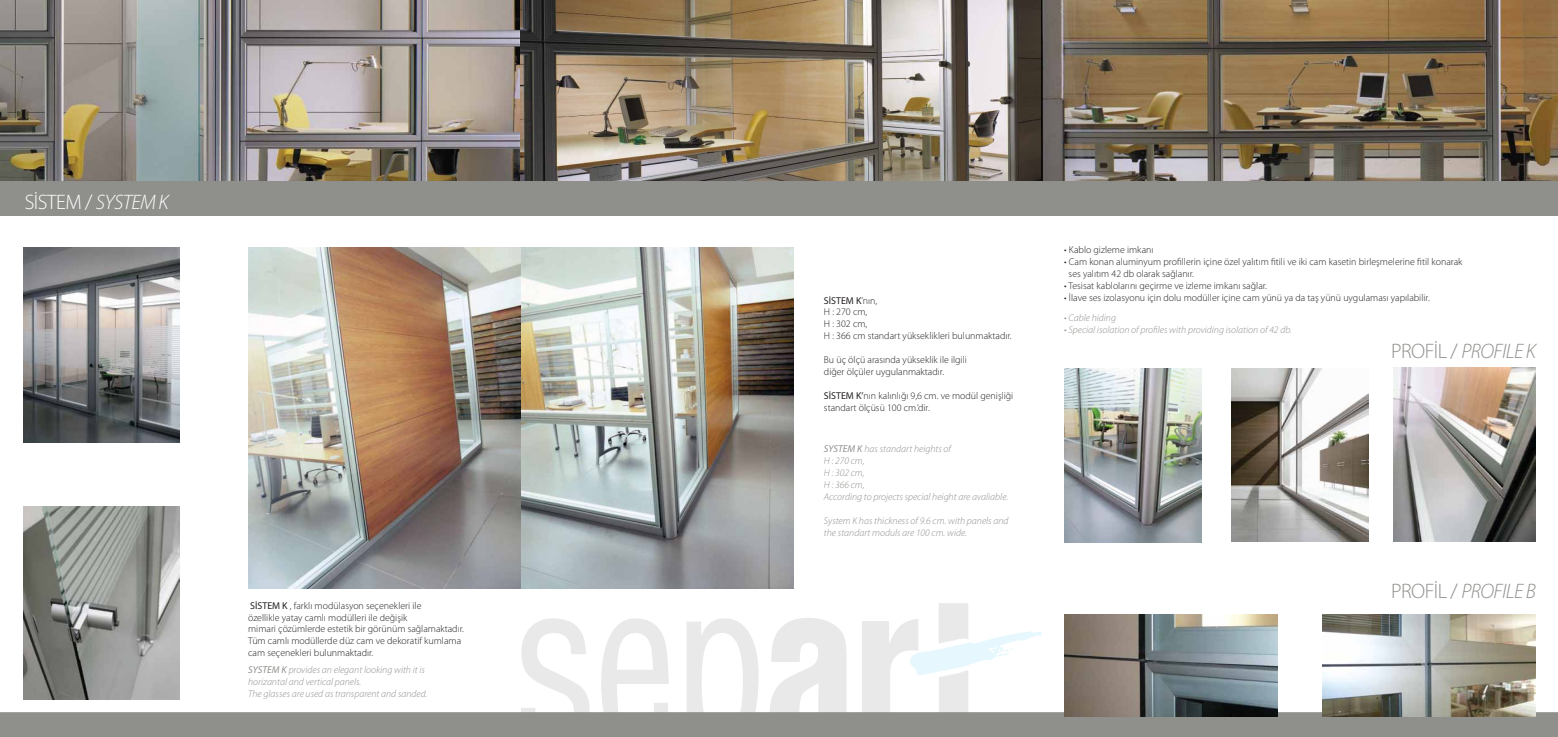
<style>
.page{position:relative;width:1558px;height:737px;background:#fff}
.page>*{position:absolute;margin:0;border:0;box-sizing:border-box;transform-origin:0 0}
.t1{font:italic 300 21px "Myriad Pro";letter-spacing:-.03em;color:#8f8f8c}
.t2{font:300 21px "Myriad Pro";letter-spacing:-.03em;color:#fff}
.t3{font:300 9.89px/11.9px "Myriad Pro";color:#231f20}
.t4{font:italic 300 9.89px/11.9px "Myriad Pro";color:#8f8f8c}
.s1{font-style:italic}
.s2{font-weight:400}
.s3{font-style:normal}
</style>
<div class="page">
<img style="left:0;top:0;width:1558px;height:181px">
<svg style="left:770px;top:618px;width:77px;height:94px"></svg>
<svg style="left:862px;top:603px;width:180px;height:109px"></svg>
<svg style="left:521px;top:618px;width:68px;height:94px"></svg>
<svg style="left:601px;top:618px;width:68px;height:94px"></svg>
<svg style="left:687px;top:618px;width:71px;height:94px"></svg>
<div style="left:0;top:712px;width:1558px;height:25px;background:#8f8f8c"></div>
<img style="left:24px;top:247px;width:155px;height:196px">
<img style="left:24px;top:506px;width:155px;height:193px">
<img style="left:1064px;top:368px;width:137px;height:174px">
<img style="left:1394px;top:367px;width:141px;height:175px">
<img style="left:1231px;top:368px;width:137px;height:173px">
<div style="left:0;top:181px;width:1558px;height:35px;background:#8f8f8c"></div>
<img style="left:1322px;top:614px;width:213px;height:102px">
<img style="left:1064px;top:614px;width:213px;height:102px">
<img style="left:248px;top:247px;width:546px;height:341px">
<h1 class="t2" style="left:25px;top:189px;width:145px">SİSTEM / <span class="s1">SYSTEM K</span></h1>
<p class="t3" style="left:248px;top:599px;width:217px"><span class="s2">SİSTEM K</span> , farklı modülasyon seçenekleri ile<br>özellikle yatay camlı modülleri ile değişik<br>mimari çözümlerde estetik bir görünüm sağlamaktadır.<br>Tüm camlı modüllerde düz cam ve dekoratif kumlama cam seçenekleri bulunmaktadır.</p>
<p class="t4" style="left:248px;top:664px;width:181px"><span class="s2">SYSTEM K</span> provides an elegant looking with it is horizantal and vertical panels.<br>The glasses are used as transparent and sanded.</p>
<p class="t3" style="left:824px;top:294px;width:189px"><span class="s2">SİSTEM K</span>’nın,<br>H : 270 cm,<br>H : 302 cm,<br>H : 366 cm standart yükseklikleri bulunmaktadır.</p>
<p class="t3" style="left:824px;top:354px;width:144px">Bu üç ölçü arasında yükseklik ile ilgili diğer ölçüler uygulanmaktadır.</p>
<p class="t3" style="left:824px;top:389px;width:191px"><span class="s2">SİSTEM K’</span>nın kalınlığı 9,6 cm. ve modül genişliği standart ölçüsü 100 cm.’dir.</p>
<p class="t4" style="left:824px;top:443px;width:186px"><span class="s2">SYSTEM K</span> has standart heights of<br>H : 270 cm,<br>H : 302 cm,<br>H : 366 cm,<br>According to projects special height are avaliable.</p>
<p class="t4" style="left:824px;top:514px;width:186px">System K has thickness of 9.6 cm. with panels and the standart moduls are 100 cm. wide.</p>
<p class="t3" style="left:1064px;top:244px;width:91px">• Kablo gizleme imkanı</p>
<p class="t3" style="left:1068px;top:256px;width:395px;text-indent:-4px">• Cam konan aluminyum profillerin içine özel yalıtım fitili ve iki cam kasetin birleşmelerine fitil konarak ses yalıtım 42 db olarak sağlanır.</p>
<p class="t3" style="left:1064px;top:279px;width:204px">• Tesisat kablolarını geçirme ve izleme imkanı sağlar.</p>
<p class="t3" style="left:1064px;top:291px;width:367px">• İlave ses izolasyonu için dolu modüller içine cam yünü ya da taş yünü uygulaması yapılabilir.</p>
<p class="t4" style="left:1064px;top:311px;width:53px">• Cable hiding</p>
<p class="t4" style="left:1064px;top:323px;width:229px">• Special isolation of profiles with providing isolation of 42 db.</p>
<h1 class="t1" style="left:1391px;top:339px;width:146px"><span class="s3">PROFİL /</span> PROFILE K</h1>
<h1 class="t1" style="left:1391px;top:578px;width:146px"><span class="s3">PROFİL /</span> PROFILE B</h1>
</div>
